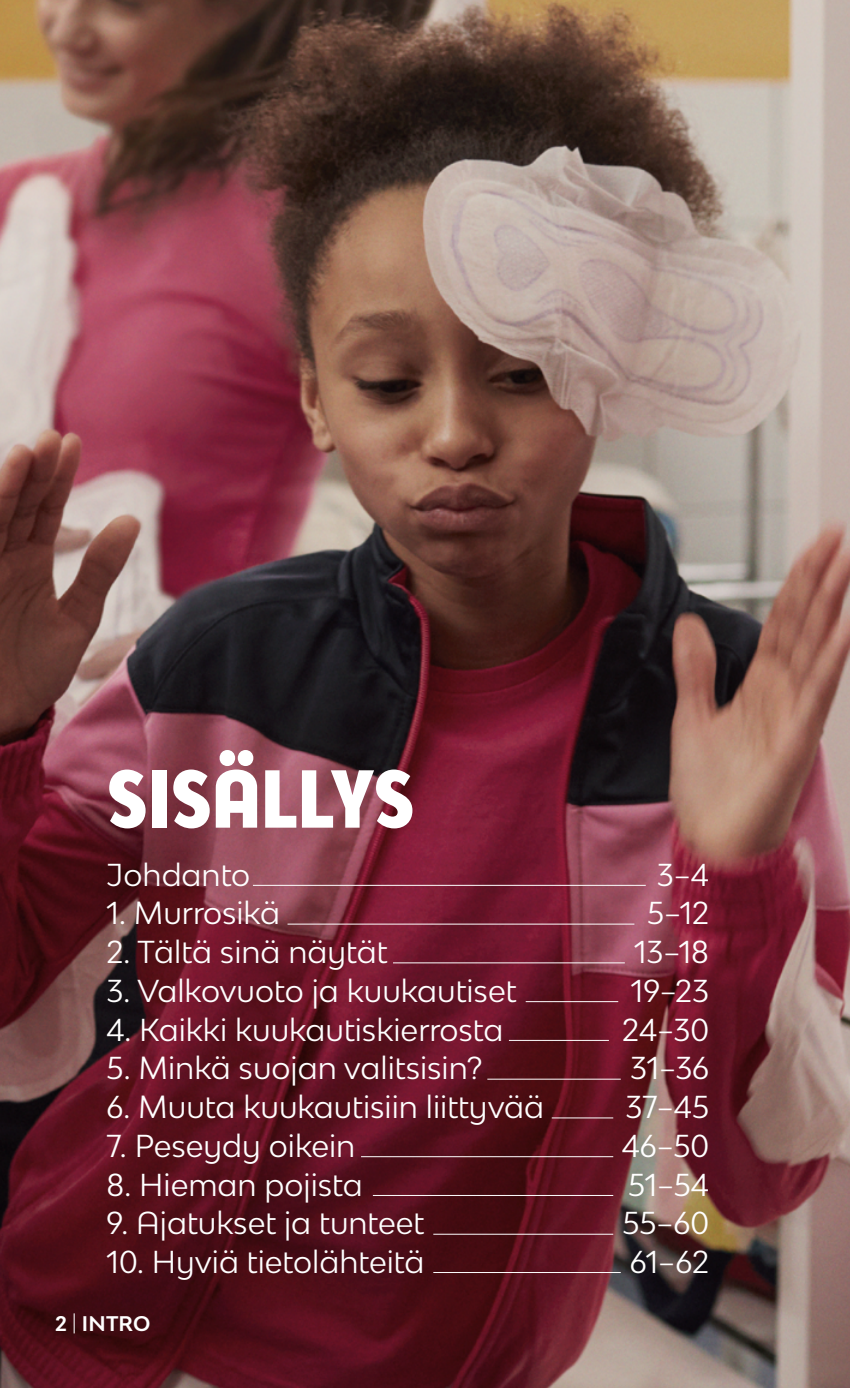
<style>
.page{position:relative;width:850px;height:1388px;background:#fff}
.page>*{position:absolute;margin:0;border:0;box-sizing:border-box;transform-origin:0 0}
.t1{font:900 ultra-condensed 77.5px "Bw Modelica SS01";letter-spacing:.01em;color:#fff}
.t2{font:30px "Bw Modelica SS01";color:#fff}
.t3{font:700 20px "Bw Modelica SS01";letter-spacing:.01em;color:#fff}
.s1{font-weight:300}
</style>
<div class="page">
<img style="left:0;top:0;width:850px;height:1388px">
<hr style="left:253px;top:885px;width:393px;height:1px;background:#fff">
<hr style="left:288px;top:923px;width:346px;height:1px;background:#fff">
<hr style="left:393px;top:962px;width:232px;height:1px;background:#fff">
<hr style="left:526px;top:1001px;width:92px;height:1px;background:#fff">
<hr style="left:509px;top:1040px;width:100px;height:1px;background:#fff">
<hr style="left:487px;top:1078px;width:134px;height:1px;background:#fff">
<hr style="left:552px;top:1117px;width:61px;height:1px;background:#fff">
<hr style="left:361px;top:1156px;width:252px;height:1px;background:#fff">
<hr style="left:373px;top:1195px;width:240px;height:1px;background:#fff">
<hr style="left:433px;top:1233px;width:180px;height:1px;background:#fff">
<hr style="left:433px;top:1272px;width:188px;height:1px;background:#fff">
<h1 class="t1" style="left:107px;top:748px;width:309px">SISÄLLYS</h1>
<p class="t2" style="left:107px;top:855px;width:145px">Johdanto</p>
<p class="t2" style="left:657px;top:855px;width:54px">3–4</p>
<p class="t2" style="left:107px;top:893px;width:175px">1. Murrosikä</p>
<p class="t2" style="left:647px;top:893px;width:63px">5–12</p>
<p class="t2" style="left:107px;top:932px;width:282px">2. Tältä sinä näytät</p>
<p class="t2" style="left:634px;top:932px;width:77px">13–18</p>
<p class="t2" style="left:107px;top:971px;width:411px">3. Valkovuoto ja kuukautiset</p>
<p class="t2" style="left:631px;top:971px;width:80px">19–23</p>
<p class="t2" style="left:107px;top:1010px;width:398px">4. Kaikki kuukautiskierrosta</p>
<p class="t2" style="left:622px;top:1010px;width:89px">24–30</p>
<p class="t2" style="left:107px;top:1048px;width:377px">5. Minkä suojan valitsisin?</p>
<p class="t2" style="left:630px;top:1048px;width:80px">31–36</p>
<p class="t2" style="left:107px;top:1087px;width:439px">6. Muuta kuukautisiin liittyvää</p>
<p class="t2" style="left:626px;top:1087px;width:85px">37–45</p>
<p class="t2" style="left:107px;top:1126px;width:250px">7. Peseydy oikein</p>
<p class="t2" style="left:622px;top:1126px;width:89px">46–50</p>
<p class="t2" style="left:107px;top:1165px;width:258px">8. Hieman pojista</p>
<p class="t2" style="left:628px;top:1165px;width:82px">51–54</p>
<p class="t2" style="left:107px;top:1203px;width:319px">9. Ajatukset ja tunteet</p>
<p class="t2" style="left:622px;top:1203px;width:88px">55–60</p>
<p class="t2" style="left:107px;top:1242px;width:319px">10. Hyviä tietolähteitä</p>
<p class="t2" style="left:630px;top:1242px;width:81px">61–62</p>
<p class="t3" style="left:55px;top:1310px;width:97px">2 <span class="s1">|</span> INTRO</p>
</div>
